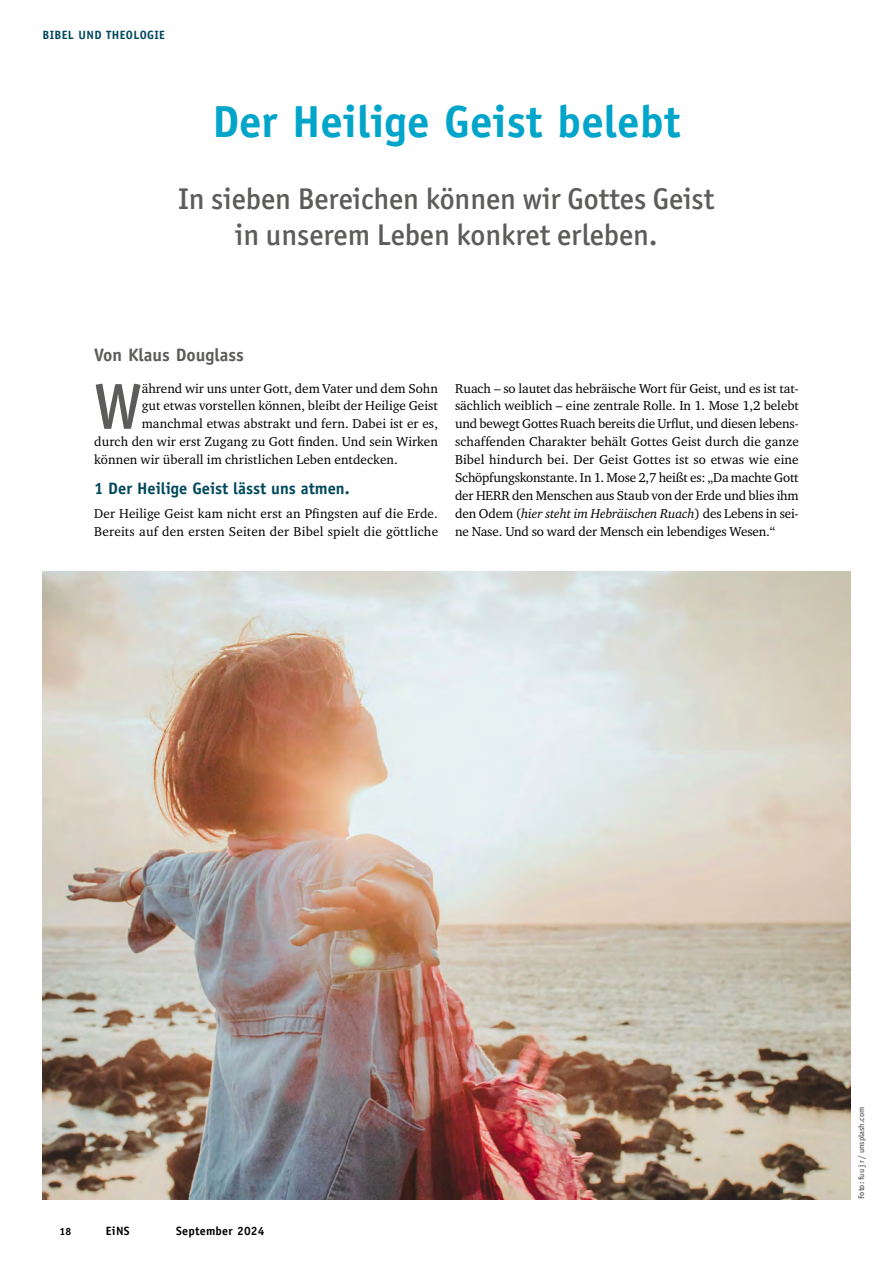
<style>
.page{position:relative;width:893px;height:1263px;background:#fff}
.page>*{position:absolute;margin:0;border:0;box-sizing:border-box;transform-origin:0 0}
.t1{font:500 64.65px "Officina Sans ITC Std";color:#5c5c5b}
.t2{font:700 45px "Officina Sans";color:#00a5c9}
.t3{font:500 30px/36px "Officina Sans ITC Std";color:#5c5c5b;text-align:center}
.t4{font:700 18px "Officina Sans";color:#5c5c5b}
.t5{font:700 16.5px "Officina Sans";color:#00485c}
.t6{font:13.2px/18px "Charter ITC";letter-spacing:.005em;color:#000;text-align:justify}
.t7{font:700 12px "Officina Sans";letter-spacing:.03em;color:#00485c}
.t8{font:700 12px "Officina Sans";letter-spacing:.02em;color:#000}
.t9{font:700 10.5px "Officina Sans";color:#000}
.t10{font:500 8.25px "Officina Sans ITC Std";letter-spacing:.005em;color:#5c5c5b}
.s1{font-style:italic}
</style>
<div class="page">
<img style="left:43px;top:572px;width:807px;height:627px">
<p class="t7" style="left:43px;top:27px;width:124px">BIBEL UND THEOLOGIE</p>
<h2 class="t2" style="left:212px;top:94px;width:470px">Der Heilige Geist belebt</h2>
<h3 class="t3" style="left:179px;top:180px;width:537px">In sieben Bereichen können wir Gottes Geist in unserem Leben konkret erleben.</h3>
<h3 class="t4" style="left:94px;top:344px;width:151px">Von Klaus Douglass</h3>
<h1 class="t1" style="left:94px;top:368px;width:49px">W</h1>
<p class="t6" style="left:142px;top:379px;width:298px">ährend wir uns unter Gott, dem Vater und dem Sohn</p>
<p class="t6" style="left:142px;top:397px;width:298px">gut etwas vorstellen können, bleibt der Heilige Geist</p>
<p class="t6" style="left:142px;top:415px;width:298px">manchmal etwas abstrakt und fern. Dabei ist er es,</p>
<p class="t6" style="left:94px;top:433px;width:345px">durch den wir erst Zugang zu Gott finden. Und sein Wirken</p>
<p class="t6" style="left:94px;top:451px;width:305px">können wir überall im christlichen Leben entdecken.</p>
<p class="t5" style="left:94px;top:478px;width:257px">1 Der Heilige Geist lässt uns atmen.</p>
<p class="t6" style="left:94px;top:504px;width:345px">Der Heilige Geist kam nicht erst an Pfingsten auf die Erde.<br>Bereits auf den ersten Seiten der Bibel spielt die göttliche</p>
<p class="t6" style="left:455px;top:379px;width:345px">Ruach – so lautet das hebräische Wort für Geist, und es ist tat&shy;sächlich weiblich – eine zentrale Rolle. In 1. Mose 1,2 belebt und bewegt Gottes Ruach bereits die Urflut, und diesen lebens&shy;schaffenden Charakter behält Gottes Geist durch die ganze Bibel hindurch bei. Der Geist Gottes ist so etwas wie eine Schöpfungskonstante. In 1. Mose 2,7 heißt es: „Da machte Gott der HERR den Menschen aus Staub von der Erde und blies ihm den Odem (<span class="s1">hier steht im Hebräischen Ruach</span>) des Lebens in sei&shy;ne Nase. Und so ward der Mensch ein lebendiges Wesen.“</p>
<p class="t9" style="left:60px;top:1225px;width:13px">18</p>
<p class="t8" style="left:106px;top:1223px;width:25px">EiNS</p>
<p class="t8" style="left:176px;top:1223px;width:90px">September 2024</p>
<p class="t10" style="left:856px;top:1199px;width:94px;rotate:-90deg">Foto: fuu j r / unsplash.com</p>
</div>
